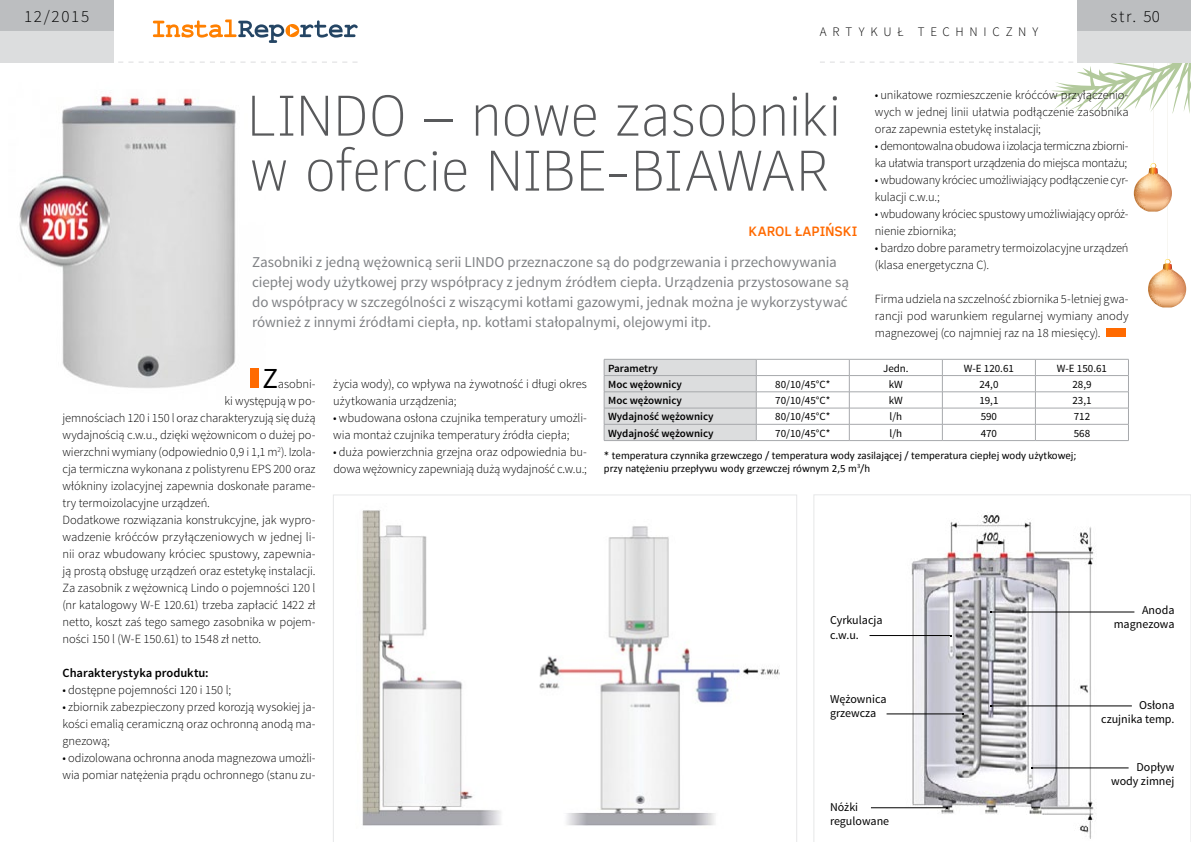
<style>
.page{position:relative;width:1191px;height:842px;background:#fff}
.page>*{position:absolute;margin:0;border:0;box-sizing:border-box;transform-origin:0 0}
.t1{font:100 59px/55px "Clear Sans";letter-spacing:-.025em;color:#58595b}
.t2{font:29px "Source Sans Pro";color:#000}
.t3{font:300 17px "Source Sans Pro";letter-spacing:.1em;color:#000}
.t4{font:15px/20px "Source Sans Pro";letter-spacing:-.005em;color:#808285}
.t5{font:500 14px "Clear Sans";letter-spacing:-.005em;color:#ff6a00}
.t6{font:300 13px "Source Sans Pro";letter-spacing:.44em;color:#000}
.t7{font:300 12.5px/17px "Source Sans Pro";letter-spacing:-.01em;color:#000}
.t8{font:300 12.5px/17px "Source Sans Pro";letter-spacing:-.03em;color:#000}
.t9{font:600 12.5px "Source Sans Pro";letter-spacing:-.005em;color:#000}
.t10{font:12px/14.4px "Source Sans Pro";color:#000;text-align:right}
.t11{font:11px/12.6px "Calibri";color:#000}
.t12{font:11px "Source Sans Pro";color:#000}
.t13{font:600 11px "Source Sans Pro";color:#000}
</style>
<div class="page">
<svg style="left:153px;top:20px;width:204px;height:23px"></svg>
<div style="left:0;top:0;width:113px;height:31px;background:#bcbec0"></div>
<div style="left:0;top:31px;width:113px;height:31px;background:#dcddde"></div>
<svg style="left:108px;top:62px;width:249px;height:1px"></svg>
<svg style="left:820px;top:0;width:371px;height:307px"></svg>
<img style="left:19px;top:96px;width:240px;height:292px">
<div style="left:1105px;top:329px;width:20px;height:8px;background:#ff6a00"></div>
<div style="left:250px;top:368px;width:8px;height:20px;background:#ff6a00"></div>
<svg style="left:333px;top:495px;width:464px;height:347px"></svg>
<hr style="left:756px;top:359px;width:93px;height:1px;background:#a7a9ac">
<hr style="left:849px;top:359px;width:93px;height:1px;background:#a7a9ac">
<hr style="left:942px;top:359px;width:93px;height:1px;background:#a7a9ac">
<hr style="left:1035px;top:359px;width:93px;height:1px;background:#a7a9ac">
<hr style="left:756px;top:375px;width:93px;height:1px;background:#a7a9ac">
<hr style="left:849px;top:375px;width:93px;height:1px;background:#a7a9ac">
<hr style="left:942px;top:375px;width:93px;height:1px;background:#a7a9ac">
<hr style="left:1035px;top:375px;width:93px;height:1px;background:#a7a9ac">
<hr style="left:756px;top:392px;width:93px;height:1px;background:#a7a9ac">
<hr style="left:849px;top:392px;width:93px;height:1px;background:#a7a9ac">
<hr style="left:942px;top:392px;width:93px;height:1px;background:#a7a9ac">
<hr style="left:1035px;top:392px;width:93px;height:1px;background:#a7a9ac">
<hr style="left:756px;top:408px;width:93px;height:1px;background:#a7a9ac">
<hr style="left:849px;top:408px;width:93px;height:1px;background:#a7a9ac">
<hr style="left:942px;top:408px;width:93px;height:1px;background:#a7a9ac">
<hr style="left:1035px;top:408px;width:93px;height:1px;background:#a7a9ac">
<hr style="left:756px;top:424px;width:93px;height:1px;background:#a7a9ac">
<svg style="left:604px;top:359px;width:153px;height:81px;background:#d8d9da"></svg>
<hr style="left:849px;top:424px;width:93px;height:1px;background:#a7a9ac">
<svg style="left:849px;top:359px;width:1px;height:81px"></svg>
<hr style="left:942px;top:424px;width:93px;height:1px;background:#a7a9ac">
<svg style="left:942px;top:359px;width:1px;height:81px"></svg>
<hr style="left:1035px;top:424px;width:93px;height:1px;background:#a7a9ac">
<svg style="left:1035px;top:359px;width:1px;height:81px"></svg>
<svg style="left:1128px;top:359px;width:1px;height:81px"></svg>
<hr style="left:604px;top:440px;width:152px;height:1px;background:#a7a9ac">
<hr style="left:756px;top:440px;width:93px;height:1px;background:#a7a9ac">
<hr style="left:849px;top:440px;width:93px;height:1px;background:#a7a9ac">
<hr style="left:942px;top:440px;width:93px;height:1px;background:#a7a9ac">
<hr style="left:1035px;top:440px;width:93px;height:1px;background:#a7a9ac">
<svg style="left:813px;top:495px;width:378px;height:347px"></svg>
<hr style="left:869px;top:635px;width:82px;height:1px;background:#000">
<hr style="left:886px;top:714px;width:77px;height:1px;background:#000">
<hr style="left:871px;top:807px;width:76px;height:1px;background:#000">
<hr style="left:990px;top:612px;width:144px;height:1px;background:#000">
<hr style="left:990px;top:706px;width:141px;height:1px;background:#000">
<hr style="left:1031px;top:768px;width:97px;height:1px;background:#000">
<h3 class="t3" style="left:24px;top:6px;width:67px">12/2015</h3>
<h3 class="t3" style="left:1110px;top:6px;width:51px">str. 50</h3>
<p class="t6" style="left:820px;top:24px;width:220px">artykuł techniczny</p>
<h1 class="t1" style="left:246px;top:88px;width:597px">LINDO – nowe zasobniki w ofercie NIBE-BIAWAR</h1>
<p class="t5" style="left:748px;top:222px;width:110px">KAROL ŁAPIŃSKI</p>
<p class="t4" style="left:252px;top:253px;width:598px">Zasobniki z jedną wężownicą serii LINDO przeznaczone są do podgrzewania i przechowywania ciepłej wody użytkowej przy współpracy z jednym źródłem ciepła. Urządzenia przystosowane są do współpracy w szczególności z wiszącymi kotłami gazowymi, jednak można je wykorzystywać również z innymi źródłami ciepła, np. kotłami stałopalnymi, olejowymi itp.</p>
<p class="t7" style="left:874px;top:87px;width:255px;text-align:justify">• unikatowe rozmieszczenie króćców przyłączenio&shy;wych w jednej linii ułatwia podłączenie zasobnika oraz zapewnia estetykę instalacji;</p>
<p class="t8" style="left:874px;top:138px;width:255px">• demontowalnaobudowai izolacjatermicznazbiorni&shy;ka ułatwia transport urządzenia do miejsca montażu;</p>
<p class="t7" style="left:874px;top:172px;width:255px">• wbudowany króciec umożliwiający podłączenie cyr&shy;kulacji c.w.u.;</p>
<p class="t7" style="left:874px;top:206px;width:255px">• wbudowany króciec spustowy umożliwiający opróż&shy;nienie zbiornika;</p>
<p class="t7" style="left:874px;top:240px;width:255px">• bardzo dobre parametry termoizolacyjne urządzeń (klasa energetyczna C).</p>
<p class="t7" style="left:874px;top:291px;width:255px;text-align:justify">Firma udziela na szczelność zbiornika 5-letniej gwa&shy;rancji pod warunkiem regularnej wymiany anody magnezowej (co najmniej raz na 18 miesięcy).</p>
<h2 class="t2" style="left:263px;top:361px;width:17px">Z</h2>
<p class="t7" style="left:278px;top:376px;width:39px">asobni-</p>
<p class="t7" style="left:225px;top:393px;width:92px">kiwystępująwpo-</p>
<p class="t7" style="left:63px;top:410px;width:255px">jemnościach 120 i 150 l oraz charakteryzują się dużą</p>
<p class="t7" style="left:63px;top:427px;width:254px">wydajnością c.w.u., dzięki wężownicom o dużej po-</p>
<p class="t7" style="left:63px;top:444px;width:254px">wierzchni wymiany (odpowiednio 0,9 i 1,1 m<sup>2</sup>). Izola-</p>
<p class="t7" style="left:63px;top:461px;width:255px">cja termiczna wykonana z polistyrenu EPS 200 oraz</p>
<p class="t7" style="left:63px;top:478px;width:255px">włókniny izolacyjnej zapewnia doskonałe parame-</p>
<p class="t7" style="left:63px;top:495px;width:149px">try termoizolacyjne urządzeń.</p>
<p class="t7" style="left:63px;top:512px;width:255px">Dodatkowe rozwiązania konstrukcyjne, jak wypro-</p>
<p class="t7" style="left:63px;top:529px;width:254px">wadzenie króćców przyłączeniowych w jednej li-</p>
<p class="t7" style="left:63px;top:546px;width:254px">nii oraz wbudowany króciec spustowy, zapewnia-</p>
<p class="t7" style="left:63px;top:563px;width:254px">ją prostą obsługę urządzeń oraz estetykę instalacji.</p>
<p class="t7" style="left:63px;top:580px;width:255px">Za zasobnik z wężownicą Lindo o pojemności 120 l</p>
<p class="t7" style="left:63px;top:597px;width:255px">(nr katalogowy W-E 120.61) trzeba zapłacić 1422 zł</p>
<p class="t7" style="left:63px;top:614px;width:255px">netto, koszt zaś tego samego zasobnika w pojem-</p>
<p class="t7" style="left:63px;top:631px;width:200px">ności 150 l (W-E 150.61) to 1548 zł netto.</p>
<p class="t9" style="left:63px;top:665px;width:148px">Charakterystyka produktu:</p>
<p class="t7" style="left:63px;top:682px;width:170px">• dostępne pojemności 120 i 150 l;</p>
<p class="t7" style="left:63px;top:699px;width:255px;text-align:justify">• zbiornik zabezpieczony przed korozją wysokiej ja&shy;kości emalią ceramiczną oraz ochronną anodą ma&shy;gnezową;</p>
<p class="t7" style="left:63px;top:750px;width:254px">• odizolowana ochronna anoda magnezowa umożli&shy;wia pomiar natężenia prądu ochronnego (stanu zu-</p>
<p class="t7" style="left:333px;top:376px;width:255px">życia wody), co wpływa na żywotność i długi okres użytkowania urządzenia;</p>
<p class="t7" style="left:333px;top:410px;width:255px">• wbudowana osłona czujnika temperatury umożli&shy;wia montaż czujnika temperatury źródła ciepła;</p>
<p class="t7" style="left:333px;top:444px;width:255px">• duża powierzchnia grzejna oraz odpowiednia bu&shy;dowa wężownicy zapewniają dużą wydajność c.w.u.;</p>
<p class="t13" style="left:608px;top:361px;width:51px">Parametry</p>
<p class="t12" style="left:883px;top:361px;width:27px">Jedn.</p>
<p class="t12" style="left:963px;top:361px;width:52px">W-E 120.61</p>
<p class="t12" style="left:1057px;top:361px;width:52px">W-E 150.61</p>
<p class="t13" style="left:608px;top:377px;width:75px">Moc wężownicy</p>
<p class="t12" style="left:775px;top:377px;width:57px">80/10/45°C*</p>
<p class="t12" style="left:888px;top:377px;width:16px">kW</p>
<p class="t12" style="left:979px;top:377px;width:21px">24,0</p>
<p class="t12" style="left:1072px;top:377px;width:21px">28,9</p>
<p class="t13" style="left:608px;top:393px;width:75px">Moc wężownicy</p>
<p class="t12" style="left:775px;top:394px;width:57px">70/10/45°C*</p>
<p class="t12" style="left:888px;top:394px;width:16px">kW</p>
<p class="t12" style="left:979px;top:394px;width:21px">19,1</p>
<p class="t12" style="left:1072px;top:394px;width:21px">23,1</p>
<p class="t13" style="left:608px;top:410px;width:107px">Wydajność wężownicy</p>
<p class="t12" style="left:775px;top:410px;width:57px">80/10/45°C*</p>
<p class="t12" style="left:889px;top:410px;width:14px">l/h</p>
<p class="t12" style="left:980px;top:410px;width:18px">590</p>
<p class="t12" style="left:1073px;top:410px;width:18px">712</p>
<p class="t13" style="left:608px;top:426px;width:107px">Wydajność wężownicy</p>
<p class="t12" style="left:775px;top:426px;width:57px">70/10/45°C*</p>
<p class="t12" style="left:889px;top:426px;width:14px">l/h</p>
<p class="t12" style="left:980px;top:426px;width:18px">470</p>
<p class="t12" style="left:1073px;top:426px;width:18px">568</p>
<p class="t11" style="left:604px;top:449px;width:474px">* temperatura czynnika grzewczego / temperatura wody zasilającej / temperatura ciepłej wody użytkowej; przy natężeniu przepływu wody grzewczej równym 2,5 m<sup>3</sup>/h</p>
<p class="t10" style="left:830px;top:613px;width:54px;text-align:left">Cyrkulacja c.w.u.</p>
<p class="t10" style="left:830px;top:692px;width:58px;text-align:left">Wężownica grzewcza</p>
<p class="t10" style="left:830px;top:800px;width:61px;text-align:left">Nóżki regulowane</p>
<p class="t10" style="left:1113px;top:603px;width:62px">Anoda magnezowa</p>
<p class="t10" style="left:1101px;top:698px;width:75px">Osłona czujnika temp.</p>
<p class="t10" style="left:1111px;top:760px;width:65px">Dopływ wody zimnej</p>
</div>
